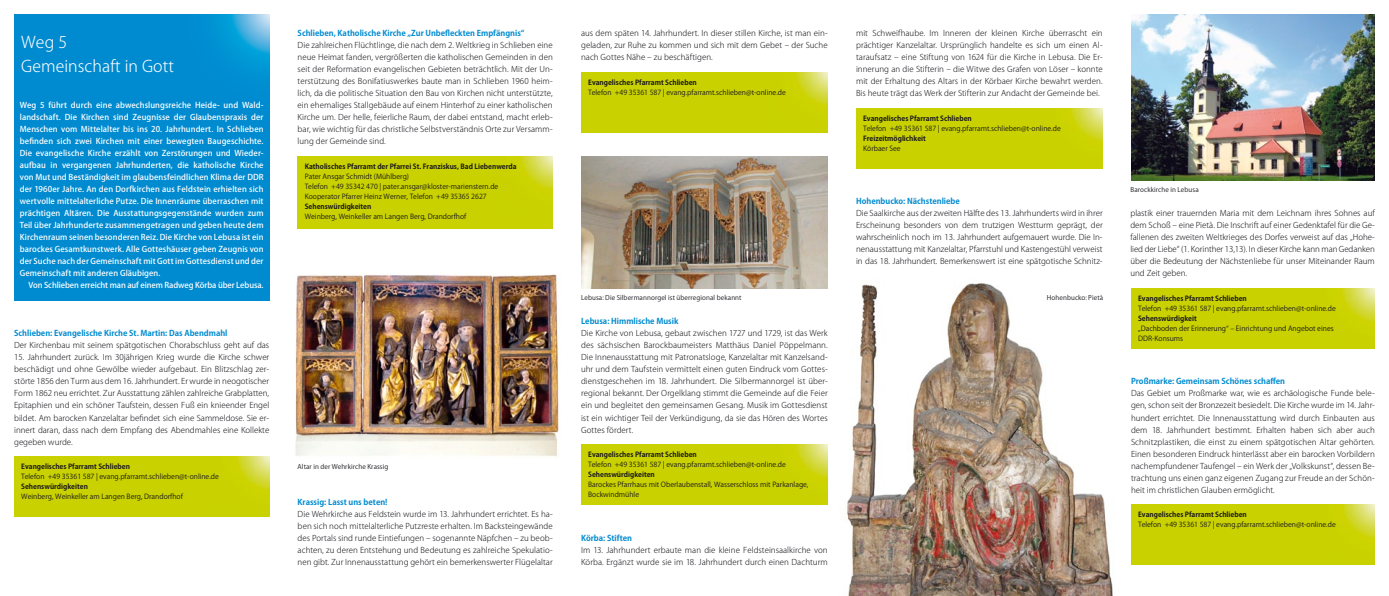
<style>
.page{position:relative;width:1389px;height:596px;background:#fff}
.page>*{position:absolute;margin:0;border:0;box-sizing:border-box;transform-origin:0 0}
.t1{font:300 16px/24px "Koz Go Pro";letter-spacing:.005em;color:#fff}
.t2{font:300 8px/12px "Koz Go Pro";color:#1a171c;text-align:justify}
.t3{font:500 8px/12px "Koz Go Pro";letter-spacing:-.01em;color:#fff;text-align:justify}
.t4{font:700 8px "Koz Go Pro";color:#008bd0}
.t5{font:7px/10px "Koz Go Pro";color:#1a171c}
.t6{font:700 7px "Koz Go Pro";color:#1a171c}
.t7{font:6.5px "Koz Go Pro";letter-spacing:.015em;color:#1a171c}
</style>
<div class="page">
<div style="left:14px;top:14px;width:255px;height:286px;background:#008bd0"></div>
<svg style="left:215px;top:14px;width:54px;height:57px"></svg>
<div style="left:298px;top:156px;width:255px;height:72px;background:#c9d200"></div>
<img style="left:521px;top:156px;width:32px;height:33px">
<img style="left:1131px;top:14px;width:244px;height:166px">
<div style="left:14px;top:456px;width:255px;height:60px;background:#c9d200"></div>
<img style="left:237px;top:456px;width:32px;height:34px">
<div style="left:581px;top:72px;width:247px;height:60px;background:#c9d200"></div>
<img style="left:796px;top:72px;width:32px;height:33px">
<div style="left:581px;top:444px;width:247px;height:60px;background:#c9d200"></div>
<img style="left:796px;top:444px;width:32px;height:34px">
<div style="left:856px;top:108px;width:247px;height:60px;background:#c9d200"></div>
<img style="left:1071px;top:108px;width:32px;height:33px">
<div style="left:1131px;top:288px;width:244px;height:60px;background:#c9d200"></div>
<img style="left:1342px;top:288px;width:33px;height:34px">
<div style="left:1131px;top:504px;width:244px;height:60px;background:#c9d200"></div>
<img style="left:1343px;top:504px;width:32px;height:34px">
<img style="left:295px;top:274px;width:264px;height:183px">
<img style="left:846px;top:283px;width:267px;height:312px">
<img style="left:581px;top:156px;width:247px;height:132px">
<h1 class="t1" style="left:21px;top:30px;width:154px">Weg 5<br>Gemeinschaft in Gott</h1>
<p class="t3" style="left:20px;top:99px;width:245px">Weg 5 führt durch eine abwechslungsreiche Heide- und Wald&shy;landschaft. Die Kirchen sind Zeugnisse der Glaubenspraxis der Menschen vom Mittelalter bis ins 20. Jahrhundert. In Schlieben befinden sich zwei Kirchen mit einer bewegten Baugeschichte.<br>Die evangelische Kirche erzählt von Zerstörungen und Wieder&shy;aufbau in vergangenen Jahrhunderten, die katholische Kirche von Mut und Beständigkeit im glaubensfeindlichen Klima der DDR der 1960er Jahre. An den Dorfkirchen aus Feldstein erhielten sich wertvolle mittelalterliche Putze. Die Innenräume überraschen mit prächtigen Altären. Die Ausstattungsgegenstände wurden zum Teil über Jahrhunderte zusammengetragen und geben heute dem Kirchenraum seinen besonderen Reiz. Die Kirche von Lebusa ist ein barockes Gesamtkunstwerk. Alle Gotteshäuser geben Zeugnis von der Suche nach der Gemeinschaft mit Gott im Gottesdienst und der Gemeinschaft mit anderen Gläubigen.</p>
<p class="t3" style="left:28px;top:279px;width:237px">Von Schlieben erreicht man auf einem Radweg Körba über Lebusa.</p>
<p class="t4" style="left:14px;top:328px;width:215px">Schlieben: Evangelische Kirche St. Martin: Das Abendmahl</p>
<p class="t2" style="left:14px;top:339px;width:257px">Der Kirchenbau mit seinem spätgotischen Chorabschluss geht auf das</p>
<p class="t2" style="left:14px;top:351px;width:257px">15. Jahrhundert zurück. Im 30jährigen Krieg wurde die Kirche schwer beschädigt und ohne Gewölbe wieder aufgebaut. Ein Blitzschlag zer&shy;störte 1856 den Turm aus dem 16. Jahrhundert. Er wurde in neogotischer Form 1862 neu errichtet. Zur Ausstattung zählen zahlreiche Grabplatten, Epitaphien und ein schöner Taufstein, dessen Fuß ein knieender Engel bildet. Am barocken Kanzelaltar befindet sich eine Sammeldose. Sie er&shy;innert daran, dass nach dem Empfang des Abendmahles eine Kollekte gegeben wurde.</p>
<p class="t6" style="left:21px;top:462px;width:110px">Evangelisches Pfarramt Schlieben</p>
<p class="t5" style="left:21px;top:471px;width:199px">Telefon +49 35361 587 | evang.pfarramt.schlieben@t-online.de</p>
<p class="t6" style="left:21px;top:482px;width:68px">Sehenswürdigkeiten</p>
<p class="t5" style="left:21px;top:491px;width:163px">Weinberg, Weinkeller am Langen Berg, Drandorfhof</p>
<p class="t4" style="left:298px;top:28px;width:228px">Schlieben, Katholische Kirche „Zur Unbefleckten Empfängnis“</p>
<p class="t2" style="left:298px;top:39px;width:257px">Die zahlreichen Flüchtlinge, die nach dem 2. Weltkrieg in Schlieben eine neue Heimat fanden, vergrößerten die katholischen Gemeinden in den seit der Reformation evangelischen Gebieten beträchtlich. Mit der Un&shy;terstützung des Bonifatiuswerkes baute man in Schlieben 1960 heim&shy;lich, da die politische Situation den Bau von Kirchen nicht unterstützte, ein ehemaliges Stallgebäude auf einem Hinterhof zu einer katholischen Kirche um. Der helle, feierliche Raum, der dabei entstand, macht erleb&shy;bar, wie wichtig für das christliche Selbstverständnis Orte zur Versamm&shy;lung der Gemeinde sind.</p>
<p class="t6" style="left:305px;top:162px;width:213px">Katholisches Pfarramt der Pfarrei St. Franziskus, Bad Liebenwerda</p>
<p class="t5" style="left:305px;top:171px;width:195px">Pater Ansgar Schmidt (Mühlberg)<br>Telefon +49 35342 470 | pater.ansgar@kloster-marienstern.de<br>Kooperator Pfarrer Heinz Werner, Telefon +49 35365 2627</p>
<p class="t6" style="left:305px;top:202px;width:68px">Sehenswürdigkeiten</p>
<p class="t5" style="left:305px;top:211px;width:163px">Weinberg, Weinkeller am Langen Berg, Drandorfhof</p>
<p class="t7" style="left:298px;top:461px;width:92px">Altar in der Wehrkirche Krassig</p>
<p class="t4" style="left:298px;top:496px;width:91px">Krassig: Lasst uns beten!</p>
<p class="t2" style="left:298px;top:507px;width:257px">Die Wehrkirche aus Feldstein wurde im 13. Jahrhundert errichtet. Es ha&shy;ben sich noch mittelalterliche Putzreste erhalten. Im Backsteingewände des Portals sind runde Eintiefungen – sogenannte Näpfchen – zu beob&shy;achten, zu deren Entstehung und Bedeutung es zahlreiche Spekulatio&shy;nen gibt. Zur Innenausstattung gehört ein bemerkenswerter Flügelaltar</p>
<p class="t2" style="left:581px;top:27px;width:248px">aus dem späten 14. Jahrhundert. In dieser stillen Kirche, ist man ein&shy;geladen, zur Ruhe zu kommen und sich mit dem Gebet – der Suche nach Gottes Nähe – zu beschäftigen.</p>
<p class="t6" style="left:588px;top:78px;width:110px">Evangelisches Pfarramt Schlieben</p>
<p class="t5" style="left:588px;top:87px;width:199px">Telefon +49 35361 587 | evang.pfarramt.schlieben@t-online.de</p>
<p class="t7" style="left:581px;top:293px;width:162px">Lebusa: Die Silbermannorgel ist überregional bekannt</p>
<p class="t4" style="left:581px;top:316px;width:99px">Lebusa: Himmlische Musik</p>
<p class="t2" style="left:581px;top:327px;width:248px">Die Kirche von Lebusa, gebaut zwischen 1727 und 1729, ist das Werk des sächsischen Barockbaumeisters Matthäus Daniel Pöppelmann.<br>Die Innenausstattung mit Patronatsloge, Kanzelaltar mit Kanzelsand&shy;uhr und dem Taufstein vermittelt einen guten Eindruck vom Gottes&shy;dienstgeschehen im 18. Jahrhundert. Die Silbermannorgel ist über&shy;regional bekannt. Der Orgelklang stimmt die Gemeinde auf die Feier ein und begleitet den gemeinsamen Gesang. Musik im Gottesdienst ist ein wichtiger Teil der Verkündigung, da sie das Hören des Wortes Gottes fördert.</p>
<p class="t6" style="left:588px;top:450px;width:110px">Evangelisches Pfarramt Schlieben</p>
<p class="t5" style="left:588px;top:459px;width:199px">Telefon +49 35361 587 | evang.pfarramt.schlieben@t-online.de</p>
<p class="t6" style="left:588px;top:470px;width:68px">Sehenswürdigkeiten</p>
<p class="t5" style="left:588px;top:479px;width:222px">Barockes Pfarrhaus mit Oberlaubenstall, Wasserschloss mit Parkanlage,<br>Bockwindmühle</p>
<p class="t4" style="left:581px;top:532px;width:52px">Körba: Stiften</p>
<p class="t2" style="left:581px;top:543px;width:248px">Im 13. Jahrhundert erbaute man die kleine Feldsteinsaalkirche von<br>Körba. Ergänzt wurde sie im 18. Jahrhundert durch einen Dachturm</p>
<p class="t2" style="left:856px;top:27px;width:248px">mit Schweifhaube. Im Inneren der kleinen Kirche überrascht ein prächtiger Kanzelaltar. Ursprünglich handelte es sich um einen Al&shy;taraufsatz – eine Stiftung von 1624 für die Kirche in Lebusa. Die Er&shy;innerung an die Stifterin – die Witwe des Grafen von Löser – konnte mit der Erhaltung des Altars in der Körbaer Kirche bewahrt werden.<br>Bis heute trägt das Werk der Stifterin zur Andacht der Gemeinde bei.</p>
<p class="t6" style="left:863px;top:114px;width:110px">Evangelisches Pfarramt Schlieben</p>
<p class="t5" style="left:863px;top:123px;width:199px">Telefon +49 35361 587 | evang.pfarramt.schlieben@t-online.de</p>
<p class="t6" style="left:863px;top:134px;width:64px">Freizeitmöglichkeit</p>
<p class="t5" style="left:863px;top:143px;width:39px">Körbaer See</p>
<p class="t4" style="left:856px;top:196px;width:105px">Hohenbucko: Nächstenliebe</p>
<p class="t2" style="left:856px;top:207px;width:248px">Die Saalkirche aus der zweiten Hälfte des 13. Jahrhunderts wird in ihrer Erscheinung besonders von dem trutzigen Westturm geprägt, der wahrscheinlich noch im 13. Jahrhundert aufgemauert wurde. Die In&shy;nenausstattung mit Kanzelaltar, Pfarrstuhl und Kastengestühl verweist in das 18. Jahrhundert. Bemerkenswert ist eine spätgotische Schnitz-</p>
<p class="t7" style="left:1047px;top:293px;width:58px">Hohenbucko: Pietà</p>
<p class="t7" style="left:1130px;top:185px;width:70px">Barockkirche in Lebusa</p>
<p class="t2" style="left:1130px;top:207px;width:246px;text-align:left">plastik einer trauernden Maria mit dem Leichnam ihres Sohnes auf dem Schoß – eine Pietà. Die Inschrift auf einer Gedenktafel für die Ge&shy;fallenen des zweiten Weltkrieges des Dorfes verweist auf das „Hohe-- lied der Liebe“ (1. Korinther 13,13). In dieser Kirche kann man Gedanken über die Bedeutung der Nächstenliebe für unser Miteinander Raum und Zeit geben.</p>
<p class="t6" style="left:1138px;top:294px;width:110px">Evangelisches Pfarramt Schlieben</p>
<p class="t5" style="left:1138px;top:303px;width:199px">Telefon +49 35361 587 | evang.pfarramt.schlieben@t-online.de</p>
<p class="t6" style="left:1138px;top:314px;width:60px">Sehenswürdigkeit</p>
<p class="t5" style="left:1138px;top:323px;width:197px">„Dachboden der Erinnerung“ – Einrichtung und Angebot eines<br>DDR-Konsums</p>
<p class="t4" style="left:1131px;top:376px;width:156px">Proßmarke: Gemeinsam Schönes schaffen</p>
<p class="t2" style="left:1131px;top:387px;width:245px;text-align:left">Das Gebiet um Proßmarke war, wie es archäologische Funde bele&shy;gen, schon seit der Bronzezeit besiedelt. Die Kirche wurde im 14. Jahr-- hundert errichtet. Die Innenausstattung wird durch Einbauten aus dem 18. Jahrhundert bestimmt. Erhalten haben sich aber auch Schnitzplastiken, die einst zu einem spätgotischen Altar gehörten.<br>Einen besonderen Eindruck hinterlässt aber ein barocken Vorbildern nachempfundener Taufengel – ein Werk der „Volkskunst“, dessen Be&shy;trachtung uns einen ganz eigenen Zugang zur Freude an der Schön&shy;heit im christlichen Glauben ermöglicht.</p>
<p class="t6" style="left:1138px;top:510px;width:110px">Evangelisches Pfarramt Schlieben</p>
<p class="t5" style="left:1138px;top:519px;width:199px">Telefon +49 35361 587 | evang.pfarramt.schlieben@t-online.de</p>
</div>
